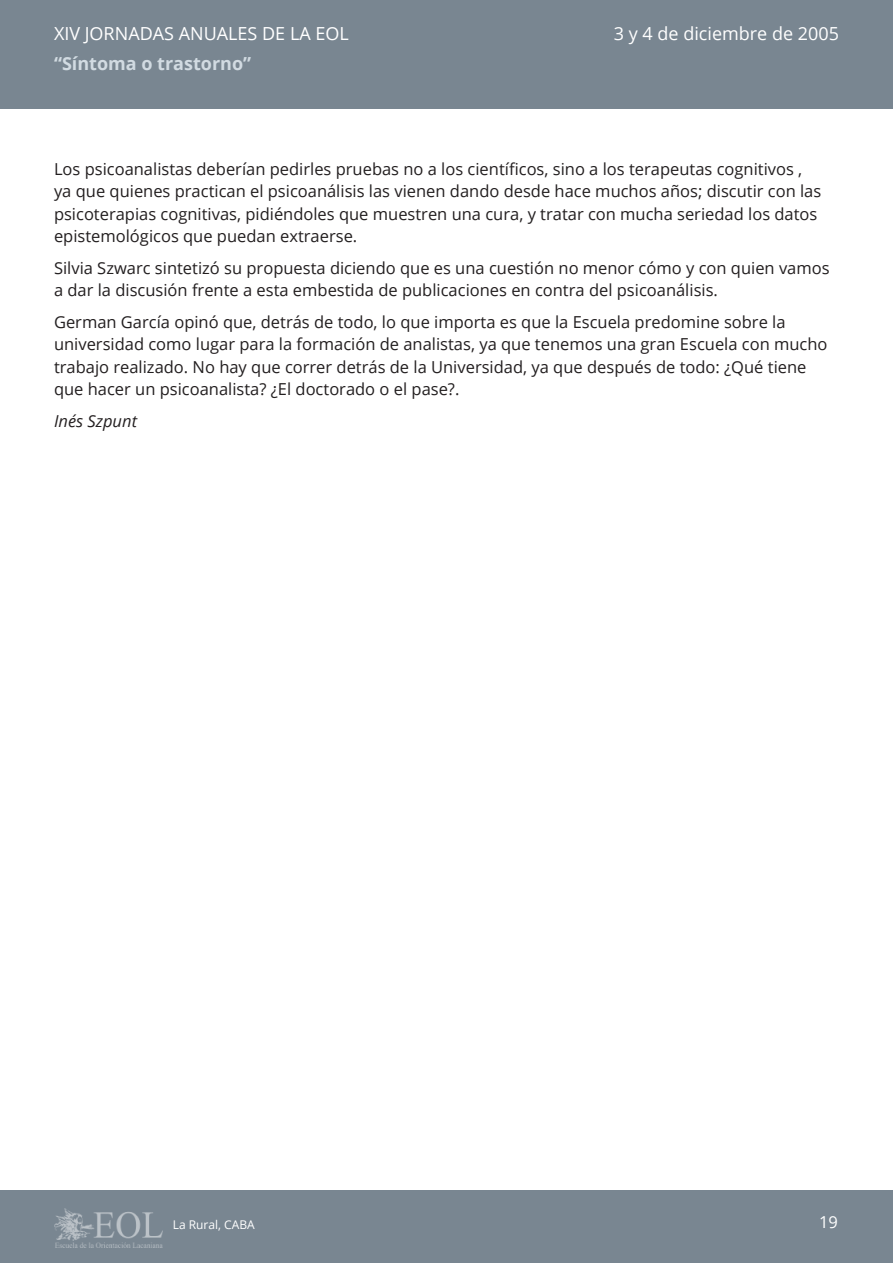
<style>
.page{position:relative;width:893px;height:1263px;background:#fff}
.page>*{position:absolute;margin:0;border:0;box-sizing:border-box;transform-origin:0 0}
.t1{font:18px "Open Sans";color:#fff}
.t2{font:700 18px "Open Sans";color:#d2dbe2}
.t3{font:16.5px/22.5px "Open Sans";color:#231f20}
.t4{font:italic 16.5px "Open Sans";color:#231f20}
.t5{font:16.5px "Open Sans";color:#fff}
.t6{font:12px "Open Sans";color:#fff}
</style>
<div class="page">
<div style="left:0;top:0;width:893px;height:108px;background:#798691"></div>
<div style="left:0;top:1191px;width:893px;height:72px;background:#798691"></div>
<img style="left:54px;top:1209px;width:108px;height:38px">
<p class="t1" style="left:54px;top:22px;width:296px">XIV JORNADAS ANUALES DE LA EOL</p>
<p class="t2" style="left:54px;top:51px;width:199px">“Síntoma o trastorno”</p>
<p class="t1" style="left:614px;top:22px;width:227px">3 y 4 de diciembre de 2005</p>
<p class="t3" style="left:54px;top:157px;width:769px">Los psicoanalistas deberían pedirles pruebas no a los científicos, sino a los terapeutas cognitivos , ya que quienes practican el psicoanálisis las vienen dando desde hace muchos años; discutir con las psicoterapias cognitivas, pidiéndoles que muestren una cura, y tratar con mucha seriedad los datos epistemológicos que puedan extraerse.</p>
<p class="t3" style="left:54px;top:256px;width:777px">Silvia Szwarc sintetizó su propuesta diciendo que es una cuestión no menor cómo y con quien vamos a dar la discusión frente a esta embestida de publicaciones en contra del psicoanálisis.</p>
<p class="t3" style="left:54px;top:310px;width:775px">German García opinó que, detrás de todo, lo que importa es que la Escuela predomine sobre la universidad como lugar para la formación de analistas, ya que tenemos una gran Escuela con mucho trabajo realizado. No hay que correr detrás de la Universidad, ya que después de todo: ¿Qué tiene que hacer un psicoanalista? ¿El doctorado o el pase?.</p>
<p class="t4" style="left:54px;top:409px;width:85px">Inés Szpunt</p>
<p class="t6" style="left:173px;top:1217px;width:84px">La Rural, CABA</p>
<p class="t5" style="left:819px;top:1211px;width:20px">19</p>
</div>
